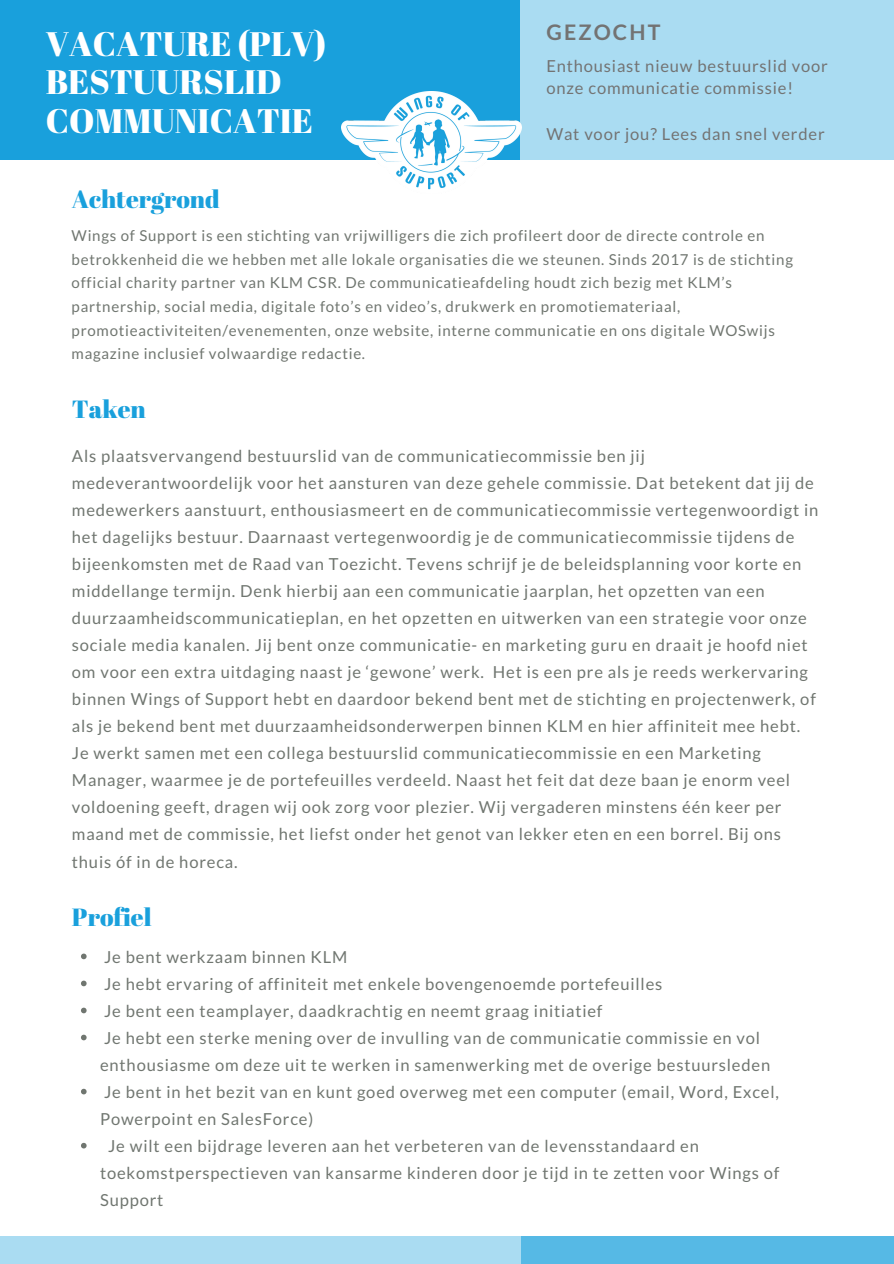
<style>
.page{position:relative;width:894px;height:1264px;background:#fff}
.page>*{position:absolute;margin:0;border:0;box-sizing:border-box;transform-origin:0 0}
.t1{font:33.9px/38.2px "Abril Fatface";color:#fff}
.t2{font:24.9px "Abril Fatface";color:#19a0dc}
.t3{font:700 21.3px "Lato";letter-spacing:.1em;color:#737373}
.t4{font:16.5px/27px "Lato";letter-spacing:.05em;color:#707670}
.t5{font:16.5px/22.5px "Lato";letter-spacing:.05em;color:#737373}
.t6{font:15px/23.7px "Lato";letter-spacing:.05em;color:#707670}
</style>
<div class="page">
<div style="left:517px;top:0;width:376px;height:159px;background:#aadcf2"></div>
<div style="left:0;top:0;width:520px;height:160px;background:#19a0dc"></div>
<div style="left:517px;top:1235px;width:376px;height:28px;background:#56b9e5"></div>
<div style="left:0;top:1235px;width:520px;height:28px;background:#aadcf2"></div>
<img style="left:342px;top:91px;width:179px;height:99px">
<svg style="left:81px;top:953px;width:6px;height:6px"></svg>
<svg style="left:81px;top:980px;width:6px;height:6px"></svg>
<svg style="left:81px;top:1007px;width:6px;height:6px"></svg>
<svg style="left:81px;top:1034px;width:6px;height:6px"></svg>
<svg style="left:81px;top:1088px;width:6px;height:6px"></svg>
<svg style="left:81px;top:1142px;width:6px;height:6px"></svg>
<p class="t1" style="left:46px;top:24px;width:282px">VACATURE (PLV)<br>BESTUURSLID<br>COMMUNICATIE</p>
<p class="t3" style="left:546px;top:18px;width:115px">GEZOCHT</p>
<p class="t5" style="left:546px;top:54px;width:283px">Enthousiast nieuw bestuurslid voor onze communicatie commissie!</p>
<p class="t5" style="left:546px;top:122px;width:280px">Wat voor jou? Lees dan snel verder</p>
<p class="t2" style="left:72px;top:181px;width:150px">Achtergrond</p>
<p class="t6" style="left:72px;top:223px;width:722px">Wings of Support is een stichting van vrijwilligers die zich profileert door de directe controle en betrokkenheid die we hebben met alle lokale organisaties die we steunen. Sinds 2017 is de stichting official charity partner van KLM CSR. De communicatieafdeling houdt zich bezig met KLM’s partnership, social media, digitale foto’s en video’s, drukwerk en promotiemateriaal, promotieactiviteiten/evenementen, onze website, interne communicatie en ons digitale WOSwijs magazine inclusief volwaardige redactie.</p>
<p class="t2" style="left:72px;top:391px;width:76px">Taken</p>
<p class="t4" style="left:72px;top:442px;width:747px">Als plaatsvervangend bestuurslid van de communicatiecommissie ben jij medeverantwoordelijk voor het aansturen van deze gehele commissie. Dat betekent dat jij de medewerkers aanstuurt, enthousiasmeert en de communicatiecommissie vertegenwoordigt in het dagelijks bestuur. Daarnaast vertegenwoordig je de communicatiecommissie tijdens de bijeenkomsten met de Raad van Toezicht. Tevens schrijf je de beleidsplanning voor korte en middellange termijn. Denk hierbij aan een communicatie jaarplan, het opzetten van een duurzaamheidscommunicatieplan, en het opzetten en uitwerken van een strategie voor onze sociale media kanalen. Jij bent onze communicatie- en marketing guru en draait je hoofd niet om voor een extra uitdaging naast je ‘gewone’ werk. Het is een pre als je reeds werkervaring binnen Wings of Support hebt en daardoor bekend bent met de stichting en projectenwerk, of als je bekend bent met duurzaamheidsonderwerpen binnen KLM en hier affiniteit mee hebt.<br>Je werkt samen met een collega bestuurslid communicatiecommissie en een Marketing Manager, waarmee je de portefeuilles verdeeld. Naast het feit dat deze baan je enorm veel voldoening geeft, dragen wij ook zorg voor plezier. Wij vergaderen minstens één keer per maand met de commissie, het liefst onder het genot van lekker eten en een borrel. Bij ons thuis óf in de horeca.</p>
<p class="t2" style="left:72px;top:900px;width:81px">Profiel</p>
<p class="t4" style="left:104px;top:942px;width:244px">Je bent werkzaam binnen KLM</p>
<p class="t4" style="left:104px;top:969px;width:559px">Je hebt ervaring of affiniteit met enkele bovengenoemde portefeuilles</p>
<p class="t4" style="left:104px;top:996px;width:499px">Je bent een teamplayer, daadkrachtig en neemt graag initiatief</p>
<p class="t4" style="left:100px;top:1023px;width:671px">Je hebt een sterke mening over de invulling van de communicatie commissie en vol enthousiasme om deze uit te werken in samenwerking met de overige bestuursleden</p>
<p class="t4" style="left:100px;top:1077px;width:680px">Je bent in het bezit van en kunt goed overweg met een computer (email, Word, Excel,<br>Powerpoint en SalesForce)</p>
<p class="t4" style="left:100px;top:1131px;width:680px;text-indent:8px">Je wilt een bijdrage leveren aan het verbeteren van de levensstandaard en toekomstperspectieven van kansarme kinderen door je tijd in te zetten voor Wings of<br>Support</p>
</div>
